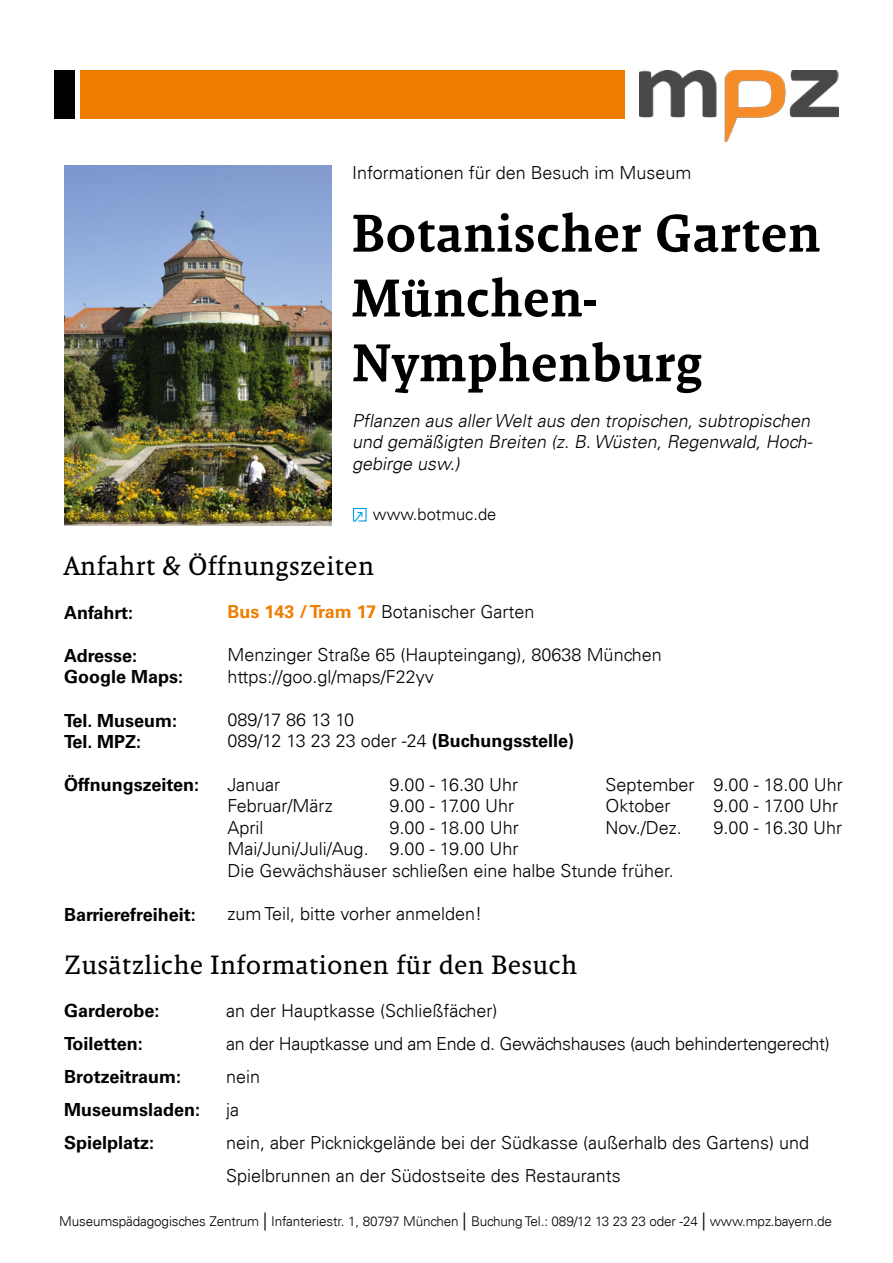
<style>
.page{position:relative;width:893px;height:1263px;background:#fff}
.page>*{position:absolute;margin:0;border:0;box-sizing:border-box;transform-origin:0 0}
.t1{font:500 54px/64.8px "Malaga OT";color:#000}
.t2{font:27px "Malaga OT";color:#000}
.t3{font:300 18px/21.6px "Univers LT";color:#000}
.t4{font:700 18px/21.6px "Univers LT Std";color:#000}
.t5{font:italic 300 18px/21.6px "Univers LT";color:#000;text-align:justify}
.t6{font:300 18px "Univers LT";letter-spacing:-.02em;color:#000}
.t7{font:300 16.5px "Univers LT";color:#000}
.t8{font:300 13.5px "Univers LT";letter-spacing:-.01em;color:#000}
.s1{font-family:"Univers LT Std";font-weight:700;color:#ef7d00}
.s2{font-family:"Univers LT Std";font-weight:700}
.s3{font-family:"Minion Pro";font-weight:400;font-size:18px}
</style>
<div class="page">
<div style="left:54px;top:71px;width:20px;height:48px;background:#000"></div>
<div style="left:81px;top:71px;width:544px;height:48px;background:#ef7d00"></div>
<img style="left:640px;top:71px;width:199px;height:71px">
<img style="left:64px;top:166px;width:267px;height:359px">
<svg style="left:352px;top:508px;width:15px;height:14px"></svg>
<p class="t3" style="left:352px;top:162px;width:341px">Informationen für den Besuch im Museum</p>
<h1 class="t1" style="left:352px;top:201px;width:470px">Botanischer Garten<br>München-<br>Nymphenburg</h1>
<p class="t5" style="left:352px;top:410px;width:465px">Pflanzen aus allerWelt aus den tropischen, subtropischen und gemäßigten Breiten (z. B.Wüsten, Regenwald, Hoch&shy;gebirge usw.)</p>
<p class="t7" style="left:373px;top:504px;width:125px">www.botmuc.de</p>
<h2 class="t2" style="left:64px;top:551px;width:312px">Anfahrt &amp; Öffnungszeiten</h2>
<p class="t4" style="left:64px;top:601px;width:70px">Anfahrt:</p>
<p class="t4" style="left:64px;top:645px;width:121px">Adresse:<br>Google Maps:</p>
<p class="t4" style="left:64px;top:709px;width:114px">Tel. Museum:<br>Tel. MPZ:</p>
<p class="t4" style="left:64px;top:774px;width:136px">Öffnungszeiten:</p>
<p class="t3" style="left:227px;top:600px;width:308px"><span class="s1">Bus 143 / Tram 17</span> Botanischer Garten</p>
<p class="t3" style="left:227px;top:644px;width:436px">Menzinger Straße 65 (Haupteingang), 80638 München https://goo.gl/maps/F22yv</p>
<p class="t3" style="left:227px;top:708px;width:348px">089/17 86 13 10<br>089/12 13 23 23 oder -24 <span class="s2">(Buchungsstelle)</span></p>
<p class="t3" style="left:227px;top:773px;width:54px">Januar</p>
<p class="t3" style="left:389px;top:773px;width:130px">9.00 - 16.30 Uhr</p>
<p class="t3" style="left:605px;top:773px;width:239px">September 9.00 - 18.00 Uhr</p>
<p class="t3" style="left:227px;top:795px;width:107px">Februar/März</p>
<p class="t3" style="left:389px;top:795px;width:126px">9.00 - 17.00 Uhr</p>
<p class="t3" style="left:605px;top:795px;width:67px">Oktober</p>
<p class="t3" style="left:713px;top:795px;width:126px">9.00 - 17.00 Uhr</p>
<p class="t3" style="left:227px;top:816px;width:37px">April</p>
<p class="t3" style="left:389px;top:816px;width:131px">9.00 - 18.00 Uhr</p>
<p class="t3" style="left:605px;top:816px;width:78px">Nov./Dez.</p>
<p class="t3" style="left:713px;top:816px;width:130px">9.00 - 16.30 Uhr</p>
<p class="t3" style="left:227px;top:838px;width:448px">Mai/Juni/Juli/Aug. 9.00 - 19.00 Uhr<br>Die Gewächshäuser schließen eine halbe Stunde früher.</p>
<p class="t3" style="left:227px;top:903px;width:256px">zum Teil, bitte vorher anmelden!</p>
<p class="t4" style="left:64px;top:904px;width:133px">Barrierefreiheit:</p>
<h2 class="t2" style="left:64px;top:949px;width:515px">Zusätzliche Informationen für den Besuch</h2>
<p class="t4" style="left:64px;top:1000px;width:97px">Garderobe:</p>
<p class="t3" style="left:226px;top:1000px;width:273px">an der Hauptkasse (Schließfächer)</p>
<p class="t4" style="left:64px;top:1033px;width:80px">Toiletten:</p>
<p class="t6" style="left:226px;top:1033px;width:605px">an der Hauptkasse und am Ende d. Gewächshauses (auch behindertengerecht)</p>
<p class="t4" style="left:64px;top:1066px;width:118px">Brotzeitraum:</p>
<p class="t3" style="left:226px;top:1066px;width:36px">nein</p>
<p class="t4" style="left:64px;top:1099px;width:138px">Museumsladen:</p>
<p class="t3" style="left:226px;top:1099px;width:14px">ja</p>
<p class="t4" style="left:64px;top:1132px;width:92px">Spielplatz:</p>
<p class="t3" style="left:226px;top:1126px;width:585px;line-height:33px">nein, aber Picknickgelände bei der Südkasse (außerhalb des Gartens) und<br>Spielbrunnen an der Südostseite des Restaurants</p>
<p class="t8" style="left:59px;top:1213px;width:774px">Museumspädagogisches Zentrum <span class="s3">|</span> Infanteriestr. 1, 80797 München <span class="s3">|</span> Buchung Tel.: 089/12 13 23 23 oder -24 <span class="s3">|</span> www.mpz.bayern.de</p>
</div>
